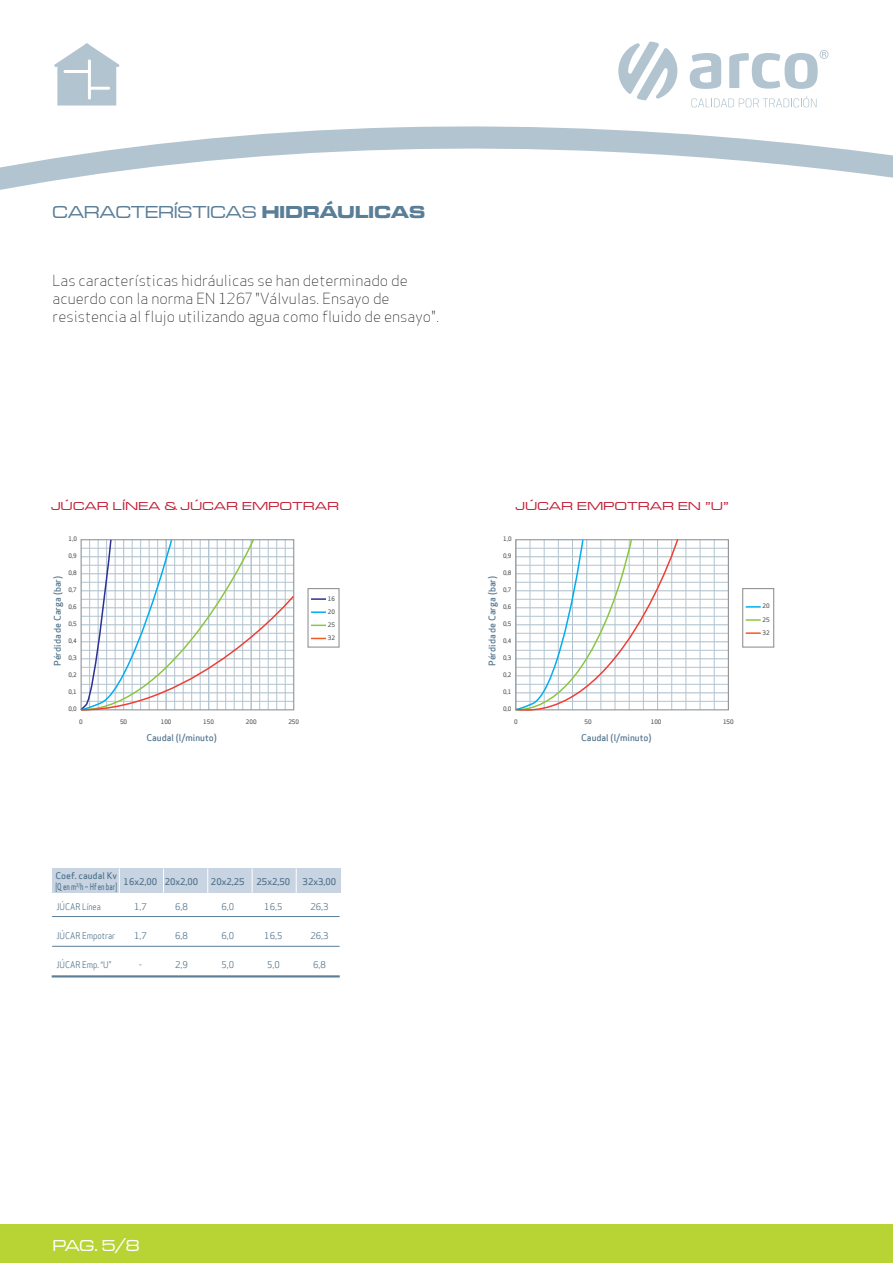
<style>
.page{position:relative;width:893px;height:1263px;background:#fff}
.page>*{position:absolute;margin:0;border:0;box-sizing:border-box;transform-origin:0 0}
.t1{font:18px "Microgramma D Medi Exte";letter-spacing:.02em;color:#5a7e97}
.t2{font:16.5px "Microgramma D Medi Exte";color:#fff}
.t3{font:15px/18px "Apex Sans Light T";color:#0f0c12}
.t4{font:12px "Microgramma D Medi Exte";letter-spacing:.04em;color:#c41f38;scale:1.11 1}
.t5{font:9px/10.8px "Apex Sans Medium T";color:#52748c}
.t6{font:9px "Apex Sans Book T";color:#52748c}
.t7{font:9px "Apex Sans Book T";color:#52748c;scale:.87 1}
.t8{font:6px/13.2px "Apex Sans Medium T";color:#57585a;text-align:justify}
.s1{font-family:"Microgramma D Bold Exte"}
</style>
<div class="page">
<svg style="left:618px;top:41px;width:60px;height:59px"></svg>
<svg style="left:690px;top:53px;width:31px;height:36px"></svg>
<svg style="left:729px;top:50px;width:99px;height:39px"></svg>
<svg style="left:691px;top:96px;width:126px;height:11px"></svg>
<svg style="left:0;top:126px;width:893px;height:64px"></svg>
<div style="left:0;top:1224px;width:893px;height:39px;background:#b7d434"></div>
<svg style="left:54px;top:43px;width:65px;height:63px"></svg>
<svg style="left:80px;top:539px;width:215px;height:172px"></svg>
<div style="left:307px;top:588px;width:33px;height:60px;border:1px solid #939598"></div>
<svg style="left:311px;top:598px;width:15px;height:2px"></svg>
<svg style="left:311px;top:611px;width:15px;height:2px"></svg>
<svg style="left:311px;top:625px;width:15px;height:1px"></svg>
<svg style="left:311px;top:638px;width:15px;height:1px"></svg>
<hr style="left:516px;top:556px;width:212px;height:1px;background:#b2c4d0">
<hr style="left:516px;top:548px;width:212px;height:1px;background:#b2c4d0">
<hr style="left:516px;top:565px;width:212px;height:1px;background:#b2c4d0">
<hr style="left:516px;top:582px;width:212px;height:1px;background:#b2c4d0">
<hr style="left:516px;top:599px;width:212px;height:1px;background:#b2c4d0">
<hr style="left:516px;top:616px;width:212px;height:1px;background:#b2c4d0">
<hr style="left:516px;top:633px;width:212px;height:1px;background:#b2c4d0">
<hr style="left:516px;top:650px;width:212px;height:1px;background:#b2c4d0">
<hr style="left:516px;top:667px;width:212px;height:1px;background:#b2c4d0">
<hr style="left:516px;top:684px;width:212px;height:1px;background:#b2c4d0">
<hr style="left:516px;top:701px;width:212px;height:1px;background:#b2c4d0">
<hr style="left:516px;top:573px;width:212px;height:1px;background:#b2c4d0">
<hr style="left:516px;top:590px;width:212px;height:1px;background:#b2c4d0">
<hr style="left:516px;top:607px;width:212px;height:1px;background:#b2c4d0">
<hr style="left:516px;top:624px;width:212px;height:1px;background:#b2c4d0">
<hr style="left:516px;top:641px;width:212px;height:1px;background:#b2c4d0">
<hr style="left:516px;top:658px;width:212px;height:1px;background:#b2c4d0">
<hr style="left:516px;top:675px;width:212px;height:1px;background:#b2c4d0">
<hr style="left:516px;top:692px;width:212px;height:1px;background:#b2c4d0">
<hr style="left:686px;top:540px;width:1px;height:170px;background:#b2c4d0">
<hr style="left:700px;top:540px;width:1px;height:170px;background:#b2c4d0">
<hr style="left:714px;top:540px;width:1px;height:170px;background:#b2c4d0">
<div style="left:742px;top:588px;width:32px;height:60px;border:1px solid #939598"></div>
<svg style="left:746px;top:606px;width:15px;height:2px"></svg>
<svg style="left:746px;top:619px;width:15px;height:2px"></svg>
<svg style="left:746px;top:632px;width:15px;height:2px"></svg>
<svg style="left:515px;top:539px;width:164px;height:172px"></svg>
<div style="left:52px;top:868px;width:288px;height:25px;background:#c8d4e2"></div>
<svg style="left:119px;top:868px;width:1px;height:25px"></svg>
<svg style="left:163px;top:868px;width:1px;height:25px"></svg>
<svg style="left:207px;top:868px;width:1px;height:25px"></svg>
<svg style="left:296px;top:868px;width:1px;height:25px"></svg>
<svg style="left:252px;top:868px;width:1px;height:25px"></svg>
<hr style="left:52px;top:975px;width:288px;height:2px;background:#5a7e97">
<hr style="left:52px;top:916px;width:288px;height:1px;background:#5a7e97">
<hr style="left:52px;top:946px;width:288px;height:1px;background:#5a7e97">
<p class="t1" style="left:53px;top:201px;width:374px">CARACTERÍSTICAS <span class="s1">HIDRÁULICAS</span></p>
<p class="t3" style="left:53px;top:271px;width:388px">Las características hidráulicas se han determinado de acuerdo con la norma EN 1267 "Válvulas. Ensayo de resistencia al flujo utilizando agua como fluido de ensayo".</p>
<p class="t4" style="left:51px;top:499px;width:260px">JÚCAR LÍNEA &amp; JÚCAR EMPOTRAR</p>
<p class="t4" style="left:516px;top:499px;width:193px">JÚCAR EMPOTRAR EN ”U”</p>
<p class="t8" style="left:68px;top:532px;width:10px">1,0</p>
<p class="t8" style="left:503px;top:532px;width:10px">1,0</p>
<p class="t8" style="left:68px;top:549px;width:10px">0,9</p>
<p class="t8" style="left:503px;top:549px;width:10px">0,9</p>
<p class="t8" style="left:68px;top:566px;width:10px">0,8</p>
<p class="t5" style="left:52px;top:666px;width:92px;rotate:-90deg">Pérdida de Carga (bar)</p>
<p class="t8" style="left:68px;top:583px;width:10px">0,7</p>
<p class="t8" style="left:68px;top:600px;width:10px">0,6</p>
<p class="t8" style="left:68px;top:617px;width:10px">0,5</p>
<p class="t8" style="left:68px;top:634px;width:10px">0,4</p>
<p class="t8" style="left:68px;top:651px;width:10px">0,3</p>
<p class="t8" style="left:328px;top:592px;width:9px">16</p>
<p class="t8" style="left:328px;top:605px;width:9px">20<br>25<br>32</p>
<p class="t8" style="left:503px;top:566px;width:10px">0,8</p>
<p class="t5" style="left:487px;top:666px;width:92px;rotate:-90deg">Pérdida de Carga (bar)</p>
<p class="t8" style="left:503px;top:583px;width:10px">0,7</p>
<p class="t8" style="left:503px;top:600px;width:10px">0,6</p>
<p class="t8" style="left:503px;top:617px;width:10px">0,5</p>
<p class="t8" style="left:503px;top:634px;width:10px">0,4</p>
<p class="t8" style="left:503px;top:651px;width:10px">0,3</p>
<p class="t8" style="left:763px;top:599px;width:9px">20<br>25<br>32</p>
<p class="t8" style="left:68px;top:668px;width:10px">0,2</p>
<p class="t8" style="left:503px;top:668px;width:10px">0,2</p>
<p class="t8" style="left:68px;top:685px;width:10px">0,1</p>
<p class="t8" style="left:503px;top:685px;width:10px">0,1</p>
<p class="t8" style="left:68px;top:702px;width:10px">0,0</p>
<p class="t8" style="left:503px;top:702px;width:10px">0,0</p>
<p class="t8" style="left:79px;top:715px;width:5px">0</p>
<p class="t8" style="left:120px;top:715px;width:9px">50</p>
<p class="t8" style="left:161px;top:715px;width:12px">100</p>
<p class="t8" style="left:203px;top:715px;width:12px">150</p>
<p class="t8" style="left:246px;top:715px;width:12px">200</p>
<p class="t8" style="left:288px;top:715px;width:12px">250</p>
<p class="t8" style="left:514px;top:715px;width:5px">0</p>
<p class="t8" style="left:584px;top:715px;width:9px">50</p>
<p class="t8" style="left:651px;top:715px;width:12px">100</p>
<p class="t8" style="left:723px;top:715px;width:12px">150</p>
<p class="t5" style="left:146px;top:732px;width:72px">Caudal (l/minuto)</p>
<p class="t5" style="left:581px;top:732px;width:72px">Caudal (l/minuto)</p>
<p class="t5" style="left:56px;top:870px;width:63px">Coef. caudal Kv [Q en m<sup>3/</sup>h – Hf en bar]</p>
<p class="t5" style="left:124px;top:876px;width:76px">16x2,00 20x2,00</p>
<p class="t5" style="left:211px;top:876px;width:35px">20x2,25</p>
<p class="t5" style="left:257px;top:876px;width:35px">25x2,50</p>
<p class="t5" style="left:303px;top:876px;width:35px">32x3,00</p>
<p class="t7" style="left:56px;top:901px;width:53px">JÚCAR Línea</p>
<p class="t6" style="left:134px;top:901px;width:14px">1,7</p>
<p class="t6" style="left:175px;top:901px;width:14px">6,8</p>
<p class="t6" style="left:221px;top:901px;width:14px">6,0</p>
<p class="t6" style="left:264px;top:901px;width:20px">16,5</p>
<p class="t6" style="left:310px;top:901px;width:20px">26,3</p>
<p class="t7" style="left:56px;top:930px;width:69px">JÚCAR Empotrar</p>
<p class="t6" style="left:134px;top:930px;width:14px">1,7</p>
<p class="t6" style="left:175px;top:930px;width:14px">6,8</p>
<p class="t6" style="left:221px;top:930px;width:14px">6,0</p>
<p class="t6" style="left:264px;top:930px;width:20px">16,5</p>
<p class="t6" style="left:310px;top:930px;width:20px">26,3</p>
<p class="t7" style="left:56px;top:959px;width:64px">JÚCAR Emp. “U”</p>
<p class="t6" style="left:139px;top:959px;width:5px">-</p>
<p class="t6" style="left:175px;top:959px;width:14px">2,9</p>
<p class="t6" style="left:221px;top:959px;width:14px">5,0</p>
<p class="t6" style="left:267px;top:959px;width:14px">5,0</p>
<p class="t6" style="left:313px;top:959px;width:14px">6,8</p>
<p class="t2" style="left:53px;top:1235px;width:88px">PAG. 5/8</p>
</div>
